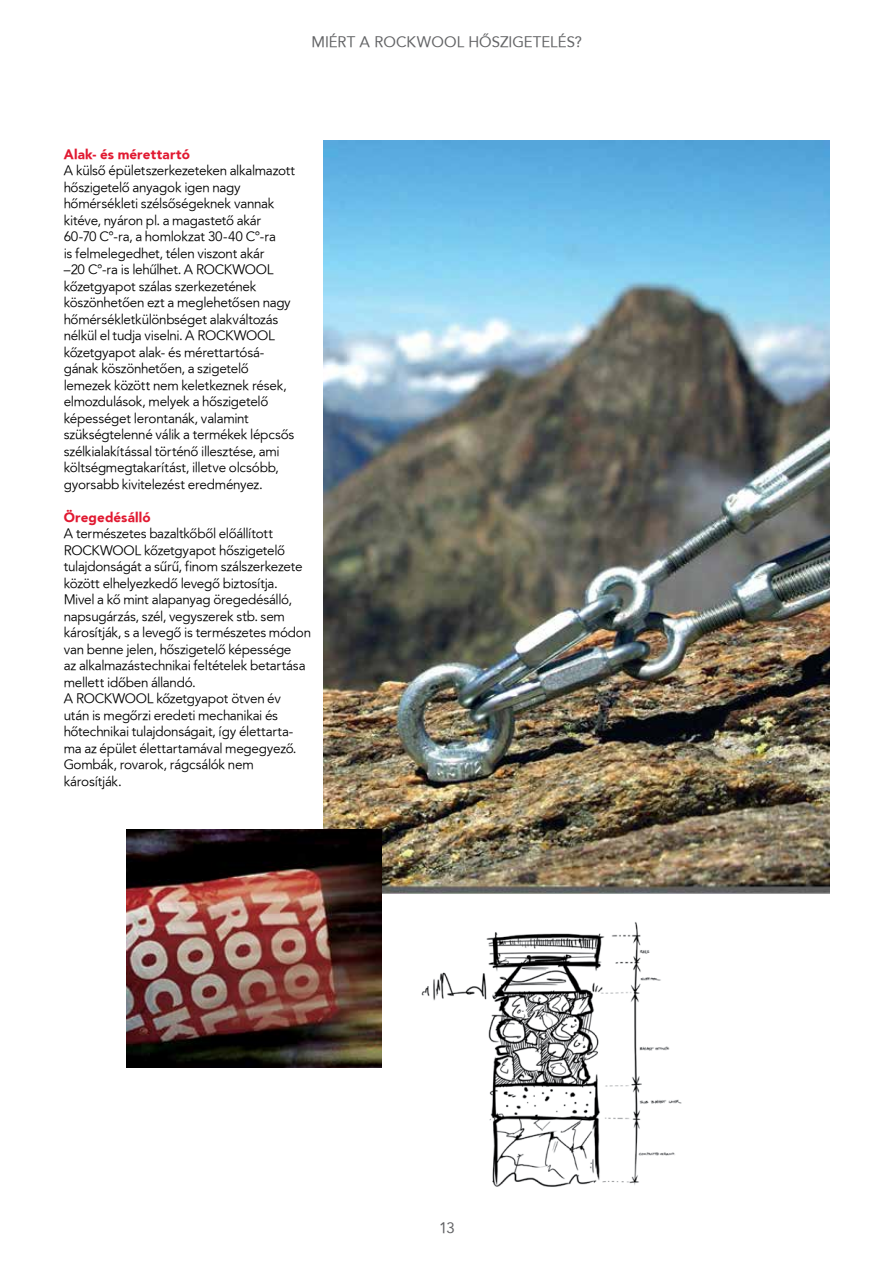
<style>
.page{position:relative;width:893px;height:1263px;background:#fff}
.page>*{position:absolute;margin:0;border:0;box-sizing:border-box;transform-origin:0 0}
.t1{font:15px "Avenir PFL";letter-spacing:.05em;color:#636466}
.t2{font:13.5px/16.5px "Avenir Bk PFL";letter-spacing:.025em;color:#000}
.t3{font:13.5px "Avenir Blk PFL";letter-spacing:.015em;color:#e11931}
</style>
<div class="page">
<img style="left:421px;top:922px;width:261px;height:265px">
<img style="left:323px;top:140px;width:506px;height:753px">
<img style="left:127px;top:829px;width:255px;height:238px">
<p class="t1" style="left:312px;top:32px;width:271px">MIÉRT A ROCKWOOL HŐSZIGETELÉS?</p>
<p class="t3" style="left:64px;top:145px;width:127px">Alak- és mérettartó</p>
<p class="t2" style="left:64px;top:163px;width:233px">A külső épületszerkezeteken alkalmazott hőszigetelő anyagok igen nagy hőmérsékleti szélsőségeknek vannak kitéve, nyáron pl. a magastető akár 60-70 C°-ra, a homlokzat 30-40 C°-ra<br>is felmelegedhet, télen viszont akár<br>–20 C°-ra is lehűlhet. A ROCKWOOL kőzetgyapot szálas szerkezetének köszönhetően ezt a meglehetősen nagy hőmérsékletkülönbséget alakváltozás nélkül el tudja viselni. A ROCKWOOL kőzetgyapot alak- és mérettartósá&shy;gának köszönhetően, a szigetelő lemezek között nem keletkeznek rések, elmozdulások, melyek a hőszigetelő képességet lerontanák, valamint szükségtelenné válik a termékek lépcsős szélkialakítással történő illesztése, ami költségmegtakarítást, illetve olcsóbb, gyorsabb kivitelezést eredményez.</p>
<p class="t3" style="left:64px;top:508px;width:88px">Öregedésálló</p>
<p class="t2" style="left:64px;top:525px;width:248px">A természetes bazaltkőből előállított ROCKWOOL kőzetgyapot hőszigetelő tulajdonságát a sűrű, finom szálszerkezete között elhelyezkedő levegő biztosítja.<br>Mivel a kő mint alapanyag öregedésálló, napsugárzás, szél, vegyszerek stb. sem károsítják, s a levegő is természetes módon van benne jelen, hőszigetelő képessége<br>az alkalmazástechnikai feltételek betartása mellett időben állandó.<br>A ROCKWOOL kőzetgyapot ötven év<br>után is megőrzi eredeti mechanikai és hőtechnikai tulajdonságait, így élettarta&shy;ma az épület élettartamával megegyező.<br>Gombák, rovarok, rágcsálók nem károsítják.</p>
<p class="t1" style="left:438px;top:1218px;width:17px">13</p>
</div>
